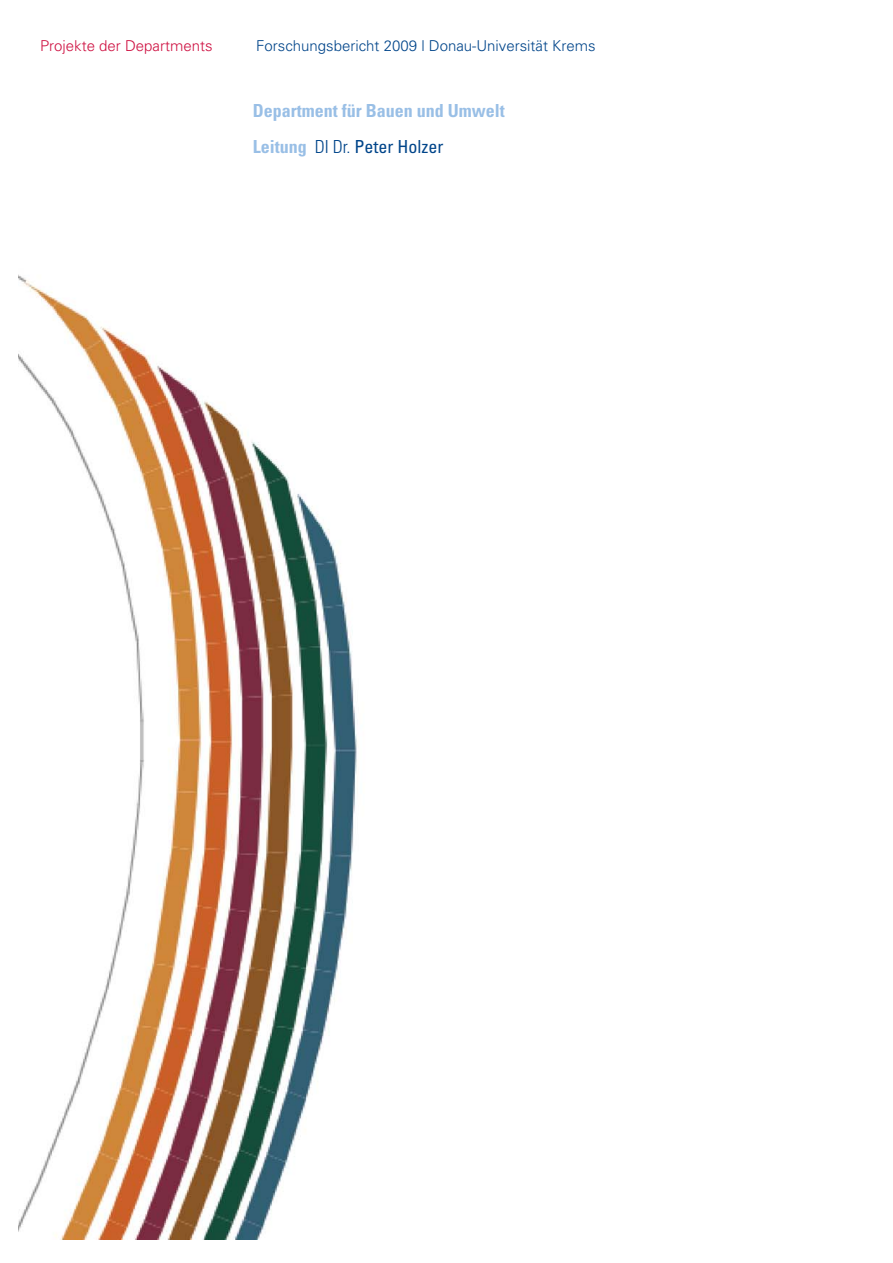
<style>
.page{position:relative;width:893px;height:1263px;background:#fff}
.page>*{position:absolute;margin:0;border:0;box-sizing:border-box;transform-origin:0 0}
.t1{font:700 condensed 18px/35.5px "Univers";color:#99bfe6}
.t2{font:300 15px "Univers";color:#00458a}
.t3{font:300 15px "Univers";color:#ce1041}
.s1{font-weight:300;color:#00458a}
.s2{font-weight:400;color:#00458a}
</style>
<div class="page">
<img style="left:19px;top:275px;width:338px;height:964px">
<p class="t3" style="left:40px;top:40px;width:174px">Projekte der Departments</p>
<p class="t2" style="left:256px;top:40px;width:341px">Forschungsbericht 2009 | Donau-Universität Krems</p>
<p class="t1" style="left:253px;top:95px;width:253px">Department für Bauen und Umwelt<br>Leitung <span class="s1">DI Dr.</span> <span class="s2">Peter Holzer</span></p>
</div>
